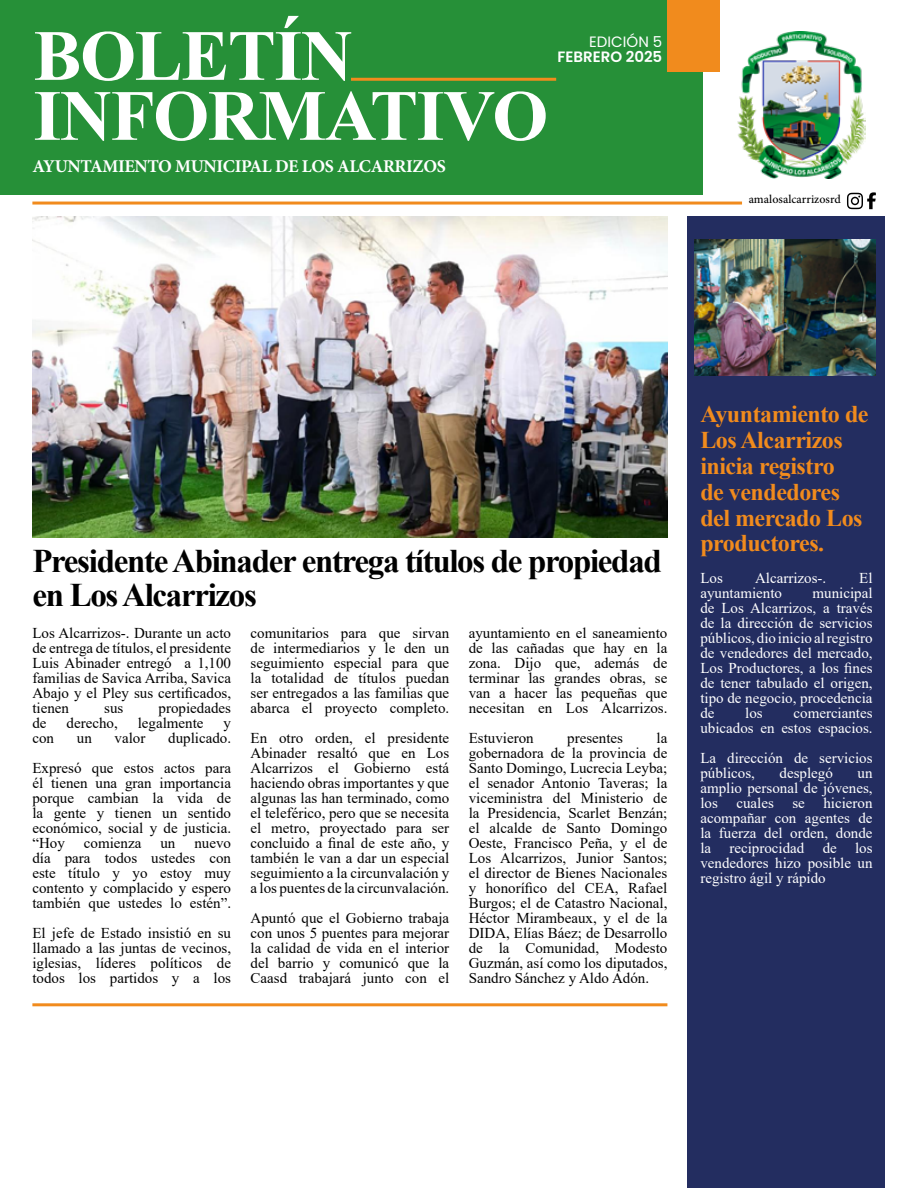
<style>
.page{position:relative;width:918px;height:1188px;background:#fff}
.page>*{position:absolute;margin:0;border:0;box-sizing:border-box;transform-origin:0 0}
.t1{font:700 72px/60px "Times New Roman";letter-spacing:-.02em;color:#fff}
.t2{font:700 33px/33.6px "Times New Roman";letter-spacing:-.04em;color:#000}
.t3{font:700 24px/25.8px "Times New Roman";letter-spacing:-.02em;color:#f18b1d}
.t4{font:700 18px "Minion Pro";letter-spacing:-.02em;color:#fff}
.t5{font:15px/15px "Times New Roman";color:#000;text-align:justify}
.t6{font:15px/15px "Times New Roman";color:#fff;text-align:justify}
.t7{font:600 15px "Poppins";color:#fff}
.t8{font:15px "Poppins";color:#fff}
.t9{font:500 12px "Minion Pro";color:#000}
</style>
<div class="page">
<div style="left:688px;top:217px;width:197px;height:971px;background:#232d60"></div>
<div style="left:0;top:0;width:702px;height:195px;background:#269038"></div>
<div style="left:667px;top:0;width:53px;height:71px;background:#f18b1d"></div>
<hr style="left:32px;top:202px;width:710px;height:3px;background:#f18b1d">
<hr style="left:351px;top:78px;width:205px;height:3px;background:#f18b1d">
<img style="left:738px;top:31px;width:127px;height:147px">
<svg style="left:847px;top:192px;width:29px;height:17px"></svg>
<img style="left:32px;top:216px;width:635px;height:322px">
<img style="left:694px;top:240px;width:182px;height:136px">
<hr style="left:32px;top:1003px;width:635px;height:3px;background:#f18b1d">
<h1 class="t1" style="left:33px;top:24px;width:516px">BOLETÍN<br>INFORMATIVO</h1>
<p class="t4" style="left:32px;top:153px;width:415px">AYUNTAMIENTO MUNICIPAL DE LOS ALCARRIZOS</p>
<p class="t8" style="left:589px;top:33px;width:75px">EDICIÓN 5</p>
<p class="t7" style="left:558px;top:48px;width:106px">FEBRERO 2025</p>
<p class="t9" style="left:749px;top:191px;width:94px">amalosalcarrizosrd</p>
<h2 class="t2" style="left:32px;top:543px;width:631px">Presidente Abinader entrega títulos de propiedad en Los Alcarrizos</h2>
<p class="t5" style="left:32px;top:625px;width:200px">Los Alcarrizos-. Durante un acto de entrega de títulos, el presidente Luis Abinader entregó a 1,100 familias de Savica Arriba, Savica Abajo y el Pley sus certificados, tienen</p>
<p class="t5" style="left:251px;top:625px;width:200px">comunitarios para que sirvan de intermediarios y le den un seguimiento especial para que la totalidad de títulos puedan ser entregados a las familias que abarca el proyecto completo.</p>
<p class="t5" style="left:251px;top:730px;width:200px">En otro orden, el presidente Abinader resaltó que en Los Alcarrizos el Gobierno está haciendo obras importantes y que algunas las han terminado, como el teleférico, pero que se necesita el metro, proyectado para ser concluido a final de este año, y también le van a dar un especial seguimiento a la circunvalación y a los puentes de la circunvalación.</p>
<p class="t5" style="left:251px;top:910px;width:200px">Apuntó que el Gobierno trabaja con unos 5 puentes para mejorar la calidad de vida en el interior del barrio y comunicó que la Caasd trabajará junto con el</p>
<p class="t5" style="left:469px;top:625px;width:200px">ayuntamiento en el saneamiento de las cañadas que hay en la zona. Dijo que, además de terminar las grandes obras, se van a hacer las pequeñas que necesitan en Los Alcarrizos.</p>
<p class="t5" style="left:469px;top:730px;width:66px">Estuvieron</p>
<p class="t5" style="left:567px;top:730px;width:57px">presentes</p>
<p class="t5" style="left:104px;top:700px;width:21px">sus</p>
<p class="t5" style="left:159px;top:700px;width:74px">propiedades</p>
<p class="t5" style="left:32px;top:715px;width:16px">de</p>
<p class="t5" style="left:67px;top:715px;width:53px">derecho,</p>
<p class="t5" style="left:138px;top:715px;width:67px">legalmente</p>
<p class="t5" style="left:224px;top:715px;width:9px">y</p>
<p class="t5" style="left:32px;top:730px;width:23px">con</p>
<p class="t5" style="left:77px;top:730px;width:16px">un</p>
<p class="t5" style="left:115px;top:730px;width:32px">valor</p>
<p class="t5" style="left:32px;top:722px;width:200px;line-height:30px;text-align:right">duplicado.<br>Expresó que estos actos para</p>
<p class="t5" style="left:32px;top:775px;width:200px">él tienen una gran importancia porque cambian la vida de la gente y tienen un sentido económico, social y de justicia. “Hoy</p>
<p class="t5" style="left:469px;top:730px;width:200px;text-indent:188px">la gobernadora de la provincia de Santo Domingo, Lucrecia Leyba; el senador Antonio Taveras; la viceministra del Ministerio de la Presidencia, Scarlet Benzán; el alcalde de Santo Domingo Oeste, Francisco Peña, y el de Los Alcarrizos, Junior Santos; el director de Bienes Nacionales y honorífico del CEA, Rafael Burgos; el de Catastro Nacional, Héctor Mirambeaux, y el de la DIDA, Elías Báez; de Desarrollo de la Comunidad, Modesto Guzmán, así como los diputados, Sandro Sánchez y Aldo Adón.</p>
<p class="t5" style="left:84px;top:835px;width:59px">comienza</p>
<p class="t5" style="left:160px;top:835px;width:16px">un</p>
<p class="t5" style="left:32px;top:835px;width:200px;text-indent:162px">nuevo día para todos ustedes con este título y yo estoy muy contento y complacido y espero también que ustedes lo estén”.</p>
<p class="t5" style="left:32px;top:925px;width:200px">El jefe de Estado insistió en su llamado a las juntas de vecinos, iglesias, líderes políticos de todos los partidos y a los</p>
<h3 class="t3" style="left:700px;top:401px;width:170px">Ayuntamiento de<br>Los Alcarrizos inicia registro<br>de vendedores del mercado Los productores.</h3>
<p class="t6" style="left:700px;top:570px;width:24px">Los</p>
<p class="t6" style="left:755px;top:570px;width:73px">Alcarrizos-.</p>
<p class="t6" style="left:859px;top:570px;width:15px">El</p>
<p class="t6" style="left:700px;top:585px;width:83px">ayuntamiento</p>
<p class="t6" style="left:700px;top:585px;width:174px;text-indent:112px">municipal de Los Alcarrizos, a través de la dirección de servicios públicos, dio inicio al registro de vendedores del mercado, Los Productores, a los fines de tener tabulado el origen, tipo de negocio, procedencia de</p>
<p class="t6" style="left:700px;top:705px;width:174px;text-align:right">comerciantes<br>ubicados en estos espacios.</p>
<p class="t6" style="left:700px;top:750px;width:174px">La dirección de servicios públicos,</p>
<p class="t6" style="left:745px;top:705px;width:19px">los</p>
<p class="t6" style="left:780px;top:765px;width:55px">desplegó</p>
<p class="t6" style="left:700px;top:765px;width:174px;text-indent:157px">un amplio personal de jóvenes, los cuales se hicieron acompañar con agentes de la fuerza del orden, donde la reciprocidad de los vendedores hizo posible un registro ágil y rápido</p>
</div>
